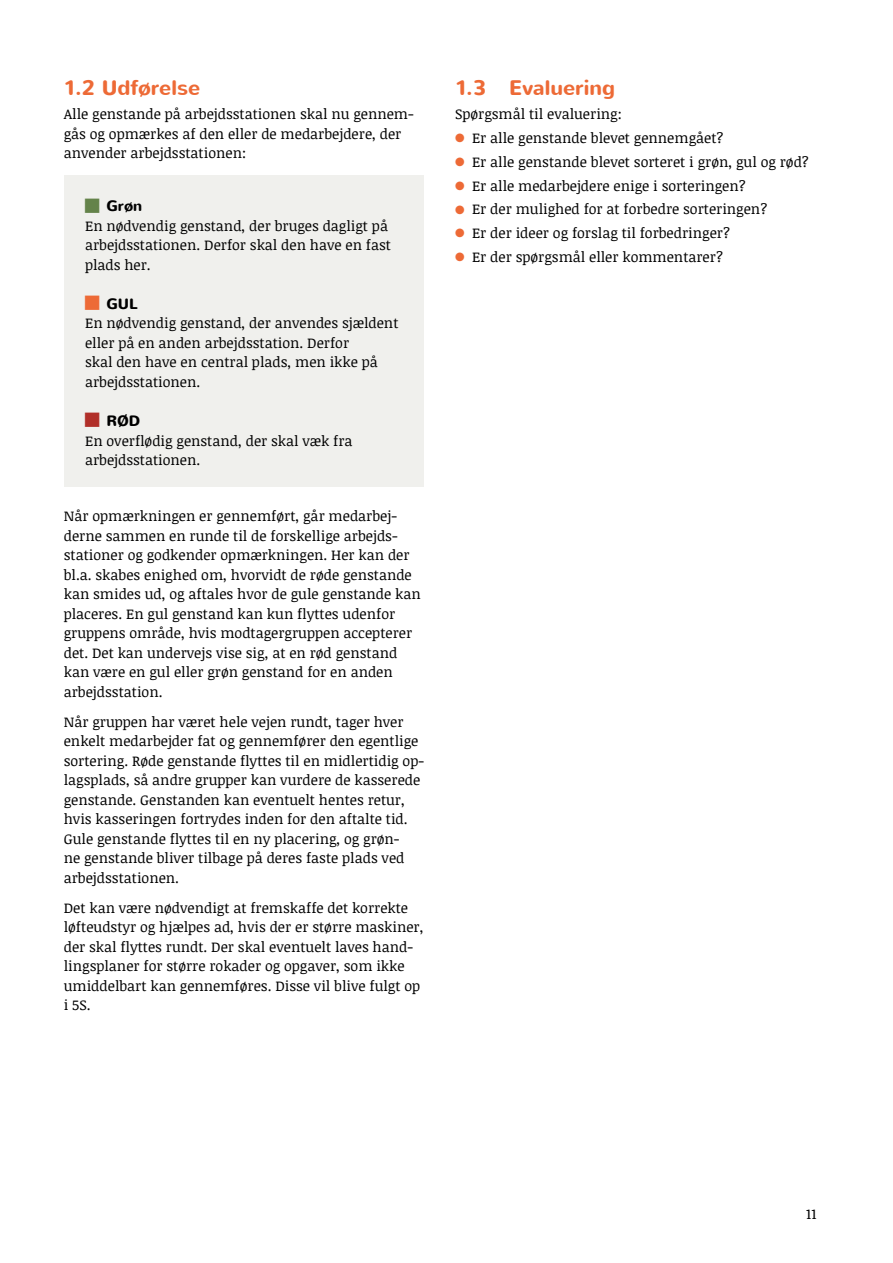
<style>
.page{position:relative;width:893px;height:1263px;background:#fff}
.page>*{position:absolute;margin:0;border:0;box-sizing:border-box;transform-origin:0 0}
.t1{font:700 21px "Nunito";color:#ed6a36}
.t2{font:700 15px "Nunito";color:#000}
.t3{font:14.25px/19.5px "Noticia Text";color:#000}
.s1{color:#ed6a36}
</style>
<div class="page">
<div style="left:64px;top:175px;width:360px;height:311px;background:#f0f0ed"></div>
<h1 class="t1" style="left:64px;top:74px;width:138px">1.2 Udførelse</h1>
<p class="t3" style="left:64px;top:104px;width:351px">Alle genstande på arbejdsstationen skal nu gennem&shy;gås og opmærkes af den eller de medarbejdere, der anvender arbejdsstationen:</p>
<p class="t2" style="left:106px;top:196px;width:37px">Grøn</p>
<p class="t3" style="left:85px;top:216px;width:308px">En nødvendig genstand, der bruges dagligt på arbejdsstationen. Derfor skal den have en fast plads her.</p>
<p class="t2" style="left:106px;top:294px;width:33px">GUL</p>
<p class="t3" style="left:85px;top:313px;width:315px">En nødvendig genstand, der anvendes sjældent eller på en anden arbejdsstation. Derfor<br>skal den have en central plads, men ikke på arbejdsstationen.</p>
<p class="t2" style="left:106px;top:411px;width:35px">RØD</p>
<p class="t3" style="left:85px;top:430px;width:269px">En overflødig genstand, der skal væk fra arbejdsstationen.</p>
<p class="t3" style="left:64px;top:506px;width:358px">Når opmærkningen er gennemført, går medarbej&shy;derne sammen en runde til de forskellige arbejds&shy;stationer og godkender opmærkningen. Her kan der bl.a. skabes enighed om, hvorvidt de røde genstande kan smides ud, og aftales hvor de gule genstande kan placeres. En gul genstand kan kun flyttes udenfor gruppens område, hvis modtagergruppen accepterer det. Det kan undervejs vise sig, at en rød genstand kan være en gul eller grøn genstand for en anden arbejdsstation.</p>
<p class="t3" style="left:64px;top:711px;width:362px">Når gruppen har været hele vejen rundt, tager hver enkelt medarbejder fat og gennemfører den egentlige sortering. Røde genstande flyttes til en midlertidig op&shy;lagsplads, så andre grupper kan vurdere de kasserede genstande. Genstanden kan eventuelt hentes retur, hvis kasseringen fortrydes inden for den aftalte tid.<br>Gule genstande flyttes til en ny placering, og grøn-<br>ne genstande bliver tilbage på deres faste plads ved arbejdsstationen.</p>
<p class="t3" style="left:64px;top:897px;width:361px">Det kan være nødvendigt at fremskaffe det korrekte løfteudstyr og hjælpes ad, hvis der er større maskiner, der skal flyttes rundt. Der skal eventuelt laves hand&shy;lingsplaner for større rokader og opgaver, som ikke umiddelbart kan gennemføres. Disse vil blive fulgt op i 5S.</p>
<h1 class="t1" style="left:455px;top:74px;width:161px">1.3 Evaluering</h1>
<p class="t3" style="left:455px;top:104px;width:168px">Spørgsmål til evaluering:</p>
<p class="t3" style="left:455px;top:128px;width:270px"><span class="s1">●</span> Er alle genstande blevet gennemgået?</p>
<p class="t3" style="left:455px;top:152px;width:355px"><span class="s1">●</span> Er alle genstande blevet sorteret i grøn, gul og rød?</p>
<p class="t3" style="left:455px;top:175px;width:292px"><span class="s1">●</span> Er alle medarbejdere enige i sorteringen?</p>
<p class="t3" style="left:455px;top:199px;width:314px"><span class="s1">●</span> Er der mulighed for at forbedre sorteringen?</p>
<p class="t3" style="left:455px;top:223px;width:277px"><span class="s1">●</span> Er der ideer og forslag til forbedringer?</p>
<p class="t3" style="left:455px;top:247px;width:270px"><span class="s1">●</span> Er der spørgsmål eller kommentarer?</p>
<p class="t3" style="left:806px;top:1203px;width:12px">11</p>
</div>
